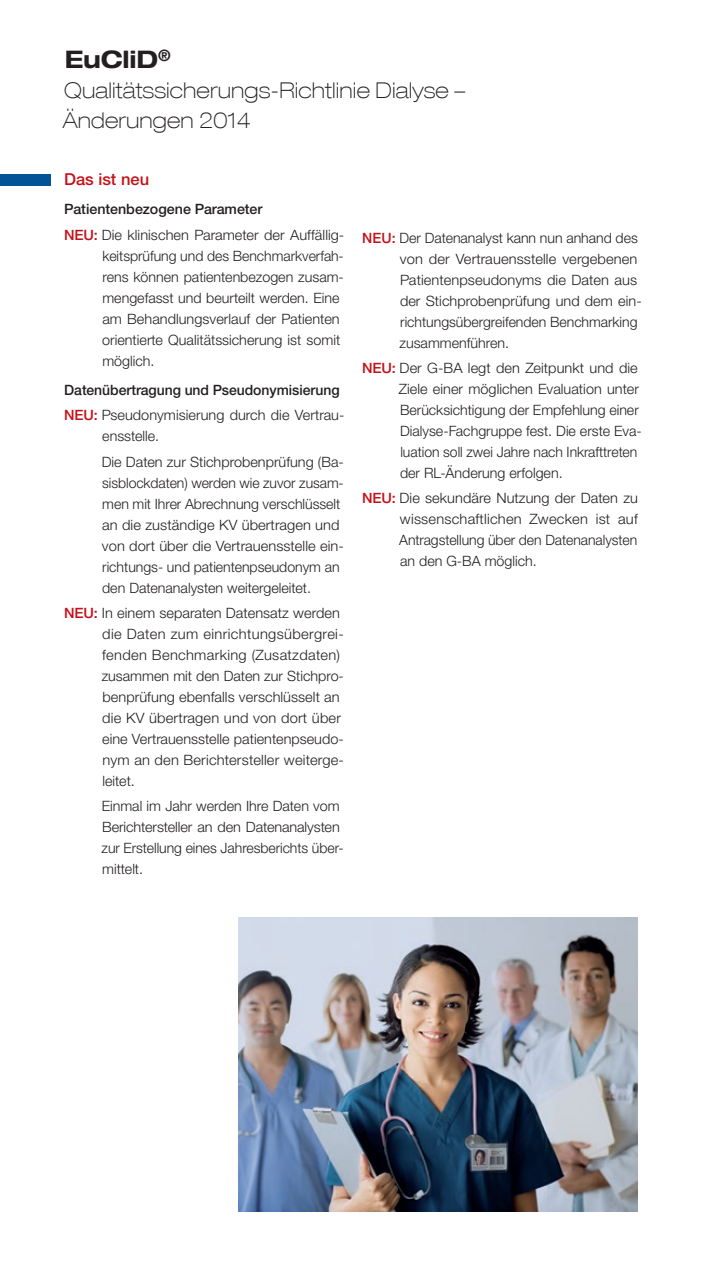
<style>
.page{position:relative;width:702px;height:1263px;background:#fff}
.page>*{position:absolute;margin:0;border:0;box-sizing:border-box;transform-origin:0 0}
.t1{font:700 expanded 24.15px "Helvetica Neue LT Com";letter-spacing:-.01em;color:#231f20}
.t2{font:100 expanded 21.75px/30px "Helvetica Neue LT Com";letter-spacing:.005em;color:#231f20}
.t3{font:500 16.5px "Helvetica Neue LTW1 G";color:#c4121a}
.t4{font:300 14.25px/21px "Helvetica Neue LTW1 G";color:#231f20}
.t5{font:500 14.25px/25.2px "Helvetica Neue LTW1 G";color:#231f20}
.s1{font-weight:500}
.s2{font-weight:500;color:#c4121a}
.s3{color:#c4121a}
.s4{font-weight:300}
</style>
<div class="page">
<div style="left:0;top:174px;width:51px;height:12px;background:#035496"></div>
<img style="left:238px;top:917px;width:399px;height:295px">
<h1 class="t1" style="left:65px;top:44px;width:107px">EuCliD<sup>®</sup></h1>
<h2 class="t2" style="left:63px;top:75px;width:403px">Qualitätssicherungs-Richtlinie Dialyse –<br>Änderungen 2014</h2>
<p class="t3" style="left:64px;top:169px;width:86px">Das ist neu</p>
<p class="t4" style="left:64px;top:197px;width:281px;line-height:25.2px"><span class="s1">Patientenbezogene Parameter<br></span><span class="s2">NEU:</span> Die klinischen Parameter der Auffällig-</p>
<p class="t4" style="left:102px;top:245px;width:243px">keitsprüfung und des Benchmarkverfah&shy;rens können patientenbezogen zusam&shy;mengefasst und beurteilt werden. Eine am Behandlungsverlauf der Patienten orientierte Qualitätssicherung ist somit möglich.</p>
<p class="t5" style="left:64px;top:377px;width:281px">Datenübertragung und Pseudonymisierung<br><span class="s3">NEU:</span> <span class="s4">Pseudonymisierung durch die Vertrau-</span></p>
<p class="t4" style="left:102px;top:424px;width:240px;line-height:25.2px">ensstelle.<br>Die Daten zur Stichprobenprüfung (Ba--</p>
<p class="t4" style="left:102px;top:472px;width:243px">sisblockdaten) werden wie zuvor zusam&shy;men mit Ihrer Abrechnung verschlüsselt an die zuständige KV übertragen und von dort über die Vertrauensstelle ein&shy;richtungs- und patientenpseudonym an den Datenanalysten weitergeleitet.</p>
<p class="t4" style="left:102px;top:602px;width:244px;text-indent:-37px"><span class="s2">NEU:</span> In einem separaten Datensatz werden die Daten zum einrichtungsübergrei&shy;fenden Benchmarking (Zusatzdaten) zusammen mit den Daten zur Stichpro&shy;benprüfung ebenfalls verschlüsselt an die KV übertragen und von dort über eine Vertrauensstelle patientenpseudo&shy;nym an den Berichtersteller weiterge&shy;leitet.</p>
<p class="t4" style="left:101px;top:795px;width:242px">Einmal im Jahr werden Ihre Daten vom<br>Berichtersteller an den Datenanalysten zur Erstellung eines Jahresberichts über&shy;mittelt.</p>
<p class="t4" style="left:399px;top:227px;width:244px;text-indent:-37px"><span class="s2">NEU:</span> Der Datenanalyst kann nun anhand des von der Vertrauensstelle vergebenen Patientenpseudonyms die Daten aus der Stichprobenprüfung und dem ein&shy;richtungsübergreifenden Benchmarking zusammenführen.</p>
<p class="t4" style="left:399px;top:357px;width:244px;text-indent:-37px"><span class="s2">NEU:</span> Der G-BA legt den Zeitpunkt und die Ziele einer möglichen Evaluation unter Berücksichtigung der Empfehlung einer Dialyse-Fachgruppe fest. Die erste Eva&shy;luation soll zwei Jahre nach Inkrafttreten der RL-Änderung erfolgen.</p>
<p class="t4" style="left:399px;top:488px;width:240px;text-align:justify;text-indent:-37px"><span class="s2">NEU:</span> Die sekundäre Nutzung der Daten zu wissenschaftlichen Zwecken ist auf Antragstellung über den Datenanalysten an den G-BA möglich.</p>
</div>
